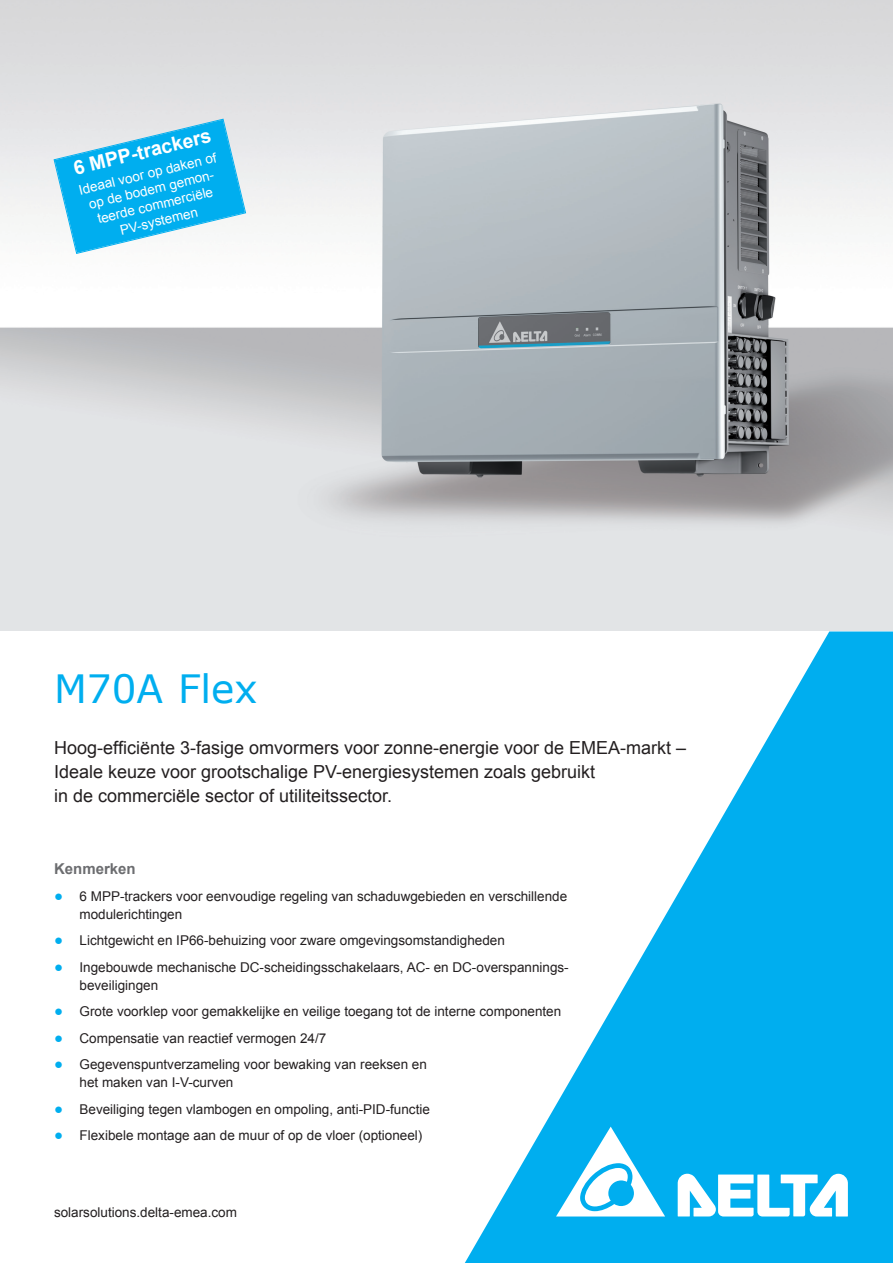
<style>
.page{position:relative;width:893px;height:1263px;background:#fff}
.page>*{position:absolute;margin:0;border:0;box-sizing:border-box;transform-origin:0 0}
.HE-Product_name_shor{font:39px "Verdana";color:#00aeef}
.t1{font:700 19.5px "Arial";color:#fff}
.HE-Teaser-pf{font:18px "Arial";color:#231f20}
.HE-Heading_Features{font:700 15px "Arial";color:#6c6d70}
.CD-Web_address-pf{font:13.5px/18px "Arial";color:#231f20}
.HE-Featuring_descrip{font:13.5px/16.2px "Arial";color:#fff;text-align:center}
.s1{font-size:15px;color:#00aeef}
</style>
<div class="page">
<img style="left:0;top:0;width:893px;height:631px">
<svg style="left:54px;top:119px;width:192px;height:135px"></svg>
<svg style="left:465px;top:631px;width:428px;height:632px;fill:#00aeef"></svg>
<svg style="left:678px;top:1174px;width:170px;height:42px"></svg>
<svg style="left:556px;top:1126px;width:109px;height:90px"></svg>
<p class="t1" style="left:71px;top:156px;width:142px;rotate:-14deg">6 MPP-trackers</p>
<p class="HE-Featuring_descrip" style="left:77px;top:182px;width:143px;rotate:-13deg">Ideaal voor op daken of op de bodem gemon&shy;teerde commerciële<br>PV-systemen</p>
<p class="HE-Product_name_shor" style="left:54px;top:662px;width:205px">M70A Flex</p>
<p class="HE-Teaser-pf" style="left:54px;top:736px;width:634px">Hoog-efficiënte 3-fasige omvormers voor zonne-energie voor de EMEA-markt –</p>
<p class="HE-Teaser-pf" style="left:54px;top:760px;width:543px">Ideale keuze voor grootschalige PV-energiesystemen zoals gebruikt</p>
<p class="HE-Teaser-pf" style="left:54px;top:784px;width:340px">in de commerciële sector of utiliteitssector.</p>
<p class="HE-Heading_Features" style="left:54px;top:859px;width:83px">Kenmerken</p>
<p class="CD-Web_address-pf" style="left:80px;top:887px;width:489px;text-indent:-26px"><span class="s1">●</span> 6 MPP-trackers voor eenvoudige regeling van schaduwgebieden en verschillende modulerichtingen</p>
<p class="CD-Web_address-pf" style="left:54px;top:931px;width:452px"><span class="s1">●</span> Lichtgewicht en IP66-behuizing voor zware omgevingsomstandigheden</p>
<p class="CD-Web_address-pf" style="left:80px;top:958px;width:491px;text-indent:-26px"><span class="s1">●</span> Ingebouwde mechanische DC-scheidingsschakelaars, AC- en DC-overspannings&shy;beveiligingen</p>
<p class="CD-Web_address-pf" style="left:54px;top:1002px;width:509px"><span class="s1">●</span> Grote voorklep voor gemakkelijke en veilige toegang tot de interne componenten</p>
<p class="CD-Web_address-pf" style="left:54px;top:1029px;width:274px"><span class="s1">●</span> Compensatie van reactief vermogen 24/7</p>
<p class="CD-Web_address-pf" style="left:80px;top:1055px;width:349px;text-indent:-26px"><span class="s1">●</span> Gegevenspuntverzameling voor bewaking van reeksen en het maken van I-V-curven</p>
<p class="CD-Web_address-pf" style="left:54px;top:1100px;width:377px"><span class="s1">●</span> Beveiliging tegen vlambogen en ompoling, anti-PID-functie</p>
<p class="CD-Web_address-pf" style="left:54px;top:1127px;width:370px"><span class="s1">●</span> Flexibele montage aan de muur of op de vloer (optioneel)</p>
<p class="CD-Web_address-pf" style="left:54px;top:1204px;width:185px">solarsolutions.delta-emea.com</p>
</div>
